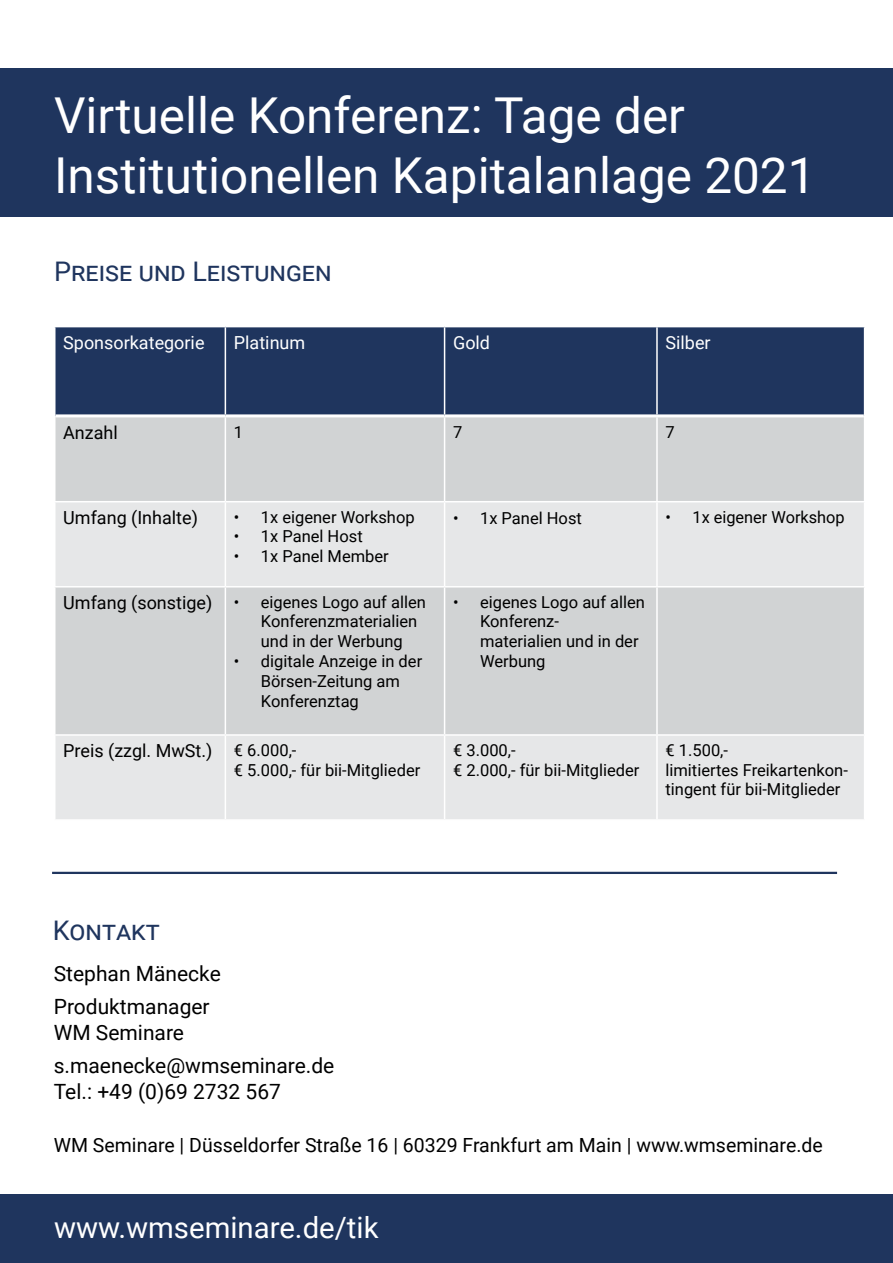
<style>
.page{position:relative;width:893px;height:1263px;background:#fff}
.page>*{position:absolute;margin:0;border:0;box-sizing:border-box;transform-origin:0 0}
.t1{font:49.5px/59.4px "Roboto";color:#fff}
.t2{font:29.4px "Roboto";color:#fff}
.t3{font:27px "Roboto";color:#1f355e}
.t4{font:21px/33.8px "Roboto";color:#000}
.t5{font:19.5px "Roboto";color:#000}
.t6{font:18px "Roboto";color:#000}
.t7{font:18px "Roboto";color:#fff}
.t8{font:16.5px/19.8px "Roboto";color:#000}
.s1{font-size:16.5px}
</style>
<div class="page">
<div style="left:0;top:1194px;width:893px;height:69px;background:#1f355e"></div>
<hr style="left:52px;top:872px;width:785px;height:2px;background:#1f355e">
<div style="left:0;top:68px;width:893px;height:149px;background:#1f355e"></div>
<div style="left:56px;top:327px;width:808px;height:87px;background:#1f355e"></div>
<div style="left:56px;top:417px;width:808px;height:84px;background:#d1d3d4"></div>
<svg style="left:56px;top:502px;width:808px;height:317px;background:#dcddde"></svg>
<hr style="left:225px;top:327px;width:1px;height:87px;background:#fff">
<hr style="left:444px;top:327px;width:1px;height:87px;background:#fff">
<hr style="left:656px;top:327px;width:2px;height:87px;background:#fff">
<hr style="left:225px;top:417px;width:1px;height:84px;background:#fff">
<hr style="left:444px;top:417px;width:1px;height:84px;background:#fff">
<hr style="left:656px;top:417px;width:2px;height:84px;background:#fff">
<hr style="left:225px;top:502px;width:1px;height:84px;background:#fff">
<hr style="left:444px;top:502px;width:1px;height:84px;background:#fff">
<hr style="left:656px;top:502px;width:2px;height:84px;background:#fff">
<hr style="left:54px;top:586px;width:171px;height:1px;background:#fff">
<hr style="left:225px;top:586px;width:220px;height:1px;background:#fff">
<hr style="left:225px;top:587px;width:1px;height:147px;background:#fff">
<hr style="left:445px;top:586px;width:212px;height:1px;background:#fff">
<hr style="left:444px;top:587px;width:1px;height:147px;background:#fff">
<hr style="left:657px;top:586px;width:208px;height:1px;background:#fff">
<hr style="left:656px;top:587px;width:2px;height:147px;background:#fff">
<hr style="left:54px;top:734px;width:171px;height:2px;background:#fff">
<hr style="left:225px;top:734px;width:220px;height:2px;background:#fff">
<hr style="left:225px;top:736px;width:1px;height:83px;background:#fff">
<hr style="left:445px;top:734px;width:212px;height:2px;background:#fff">
<hr style="left:444px;top:736px;width:1px;height:83px;background:#fff">
<hr style="left:657px;top:734px;width:208px;height:2px;background:#fff">
<hr style="left:656px;top:736px;width:2px;height:83px;background:#fff">
<h1 class="t1" style="left:54px;top:84px;width:763px">Virtuelle Konferenz: Tage der<br>Institutionellen Kapitalanlage 2021</h1>
<h3 class="t3" style="left:54px;top:253px;width:279px">Preise und Leistungen</h3>
<p class="t7" style="left:63px;top:330px;width:143px">Sponsorkategorie</p>
<p class="t7" style="left:234px;top:330px;width:73px">Platinum</p>
<p class="t7" style="left:453px;top:330px;width:39px">Gold</p>
<p class="t7" style="left:665px;top:330px;width:47px">Silber</p>
<p class="t6" style="left:63px;top:420px;width:56px">Anzahl</p>
<p class="t8" style="left:234px;top:421px;width:11px">1</p>
<p class="t8" style="left:453px;top:421px;width:11px">7</p>
<p class="t8" style="left:665px;top:421px;width:11px">7</p>
<p class="t6" style="left:63px;top:505px;width:136px">Umfang (Inhalte)</p>
<p class="t8" style="left:234px;top:506px;width:182px">• 1x eigener Workshop</p>
<p class="t8" style="left:234px;top:526px;width:130px">• 1x Panel Host</p>
<p class="t8" style="left:234px;top:546px;width:156px">• 1x Panel Member</p>
<p class="t6" style="left:63px;top:590px;width:178px">Umfang (sonstige) <span class="s1">•</span></p>
<p class="t8" style="left:261px;top:591px;width:166px">eigenes Logo auf allen<br>Konferenzmaterialien und in der Werbung</p>
<p class="t8" style="left:261px;top:651px;width:163px;text-indent:-27px">• digitale Anzeige in der<br>Börsen-Zeitung am<br>Konferenztag</p>
<p class="t6" style="left:63px;top:738px;width:235px">Preis (zzgl. MwSt.) <span class="s1">€ 6.000,-</span></p>
<p class="t8" style="left:234px;top:759px;width:188px">€ 5.000,- für bii-Mitglieder</p>
<p class="t8" style="left:453px;top:507px;width:130px">• 1x Panel Host</p>
<p class="t8" style="left:665px;top:506px;width:181px">• 1x eigener Workshop</p>
<p class="t8" style="left:480px;top:591px;width:166px;text-indent:-27px">• eigenes Logo auf allen<br>Konferenz&shy;materialien und in der<br>Werbung</p>
<p class="t8" style="left:453px;top:739px;width:188px">€ 3.000,-<br>€ 2.000,- für bii-Mitglieder</p>
<p class="t8" style="left:665px;top:739px;width:184px">€ 1.500,-<br>limitiertes Freikartenkon&shy;tingent für bii-Mitglieder</p>
<h3 class="t3" style="left:53px;top:911px;width:108px">Kontakt</h3>
<p class="t4" style="left:54px;top:955px;width:169px">Stephan Mänecke<br>Produktmanager</p>
<p class="t4" style="left:54px;top:1014px;width:282px">WM Seminare s.maenecke@wmseminare.de</p>
<p class="t4" style="left:54px;top:1073px;width:229px">Tel.: +49 (0)69 2732 567</p>
<p class="t5" style="left:54px;top:1132px;width:770px">WM Seminare | Düsseldorfer Straße 16 | 60329 Frankfurt am Main | www.wmseminare.de</p>
<h2 class="t2" style="left:54px;top:1207px;width:326px">www.wmseminare.de/tik</h2>
</div>
